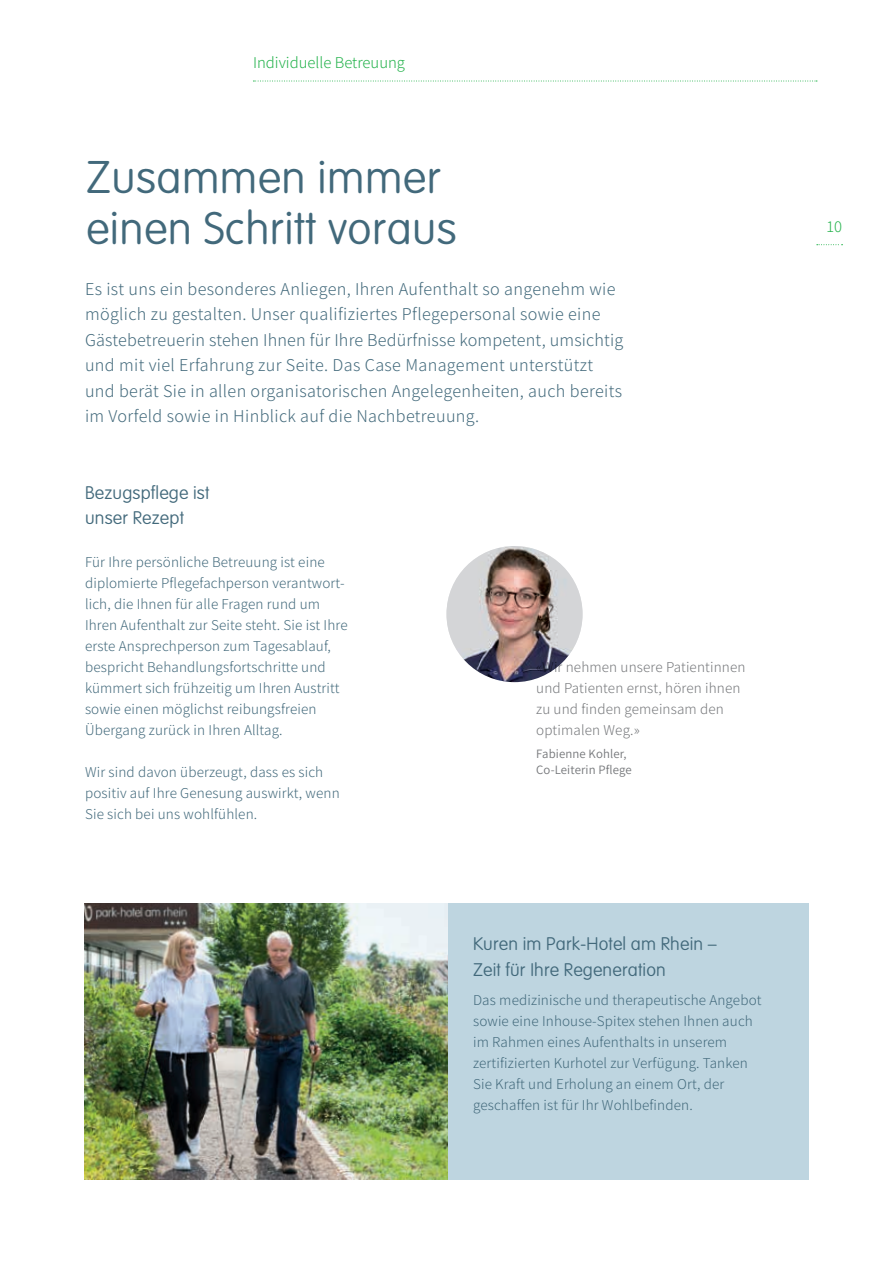
<style>
.page{position:relative;width:893px;height:1263px;background:#fff}
.page>*{position:absolute;margin:0;border:0;box-sizing:border-box;transform-origin:0 0}
.t1{font:100 45px/51px "VAG Rounded Std";letter-spacing:.01em;color:#42697b}
.t2{font:300 18px/25.5px "Assistant";letter-spacing:.02em;color:#42697b}
.t3{font:100 18px/25.5px "VAG Rounded Std";letter-spacing:.01em;color:#42697b}
.t4{font:300 16.5px "Assistant";color:#23b24b}
.t5{font:300 15px/21px "Assistant";letter-spacing:.01em;color:#42697b}
.t6{font:300 15px/21px "Assistant";letter-spacing:.01em;color:#76787b}
.t7{font:12.75px/16.5px "Assistant";letter-spacing:.01em;color:#76787b}
</style>
<div class="page">
<img style="left:446px;top:546px;width:137px;height:136px;border-radius:68px">
<svg style="left:817px;top:244px;width:26px;height:1px"></svg>
<div style="left:528px;top:653px;width:226px;height:134px;background:#fff"></div>
<div style="left:446px;top:904px;width:362px;height:276px;background:#bed5e0"></div>
<img style="left:85px;top:904px;width:362px;height:275px">
<svg style="left:253px;top:81px;width:564px;height:1px"></svg>
<p class="t4" style="left:253px;top:51px;width:154px">Individuelle Betreuung</p>
<h1 class="t1" style="left:86px;top:153px;width:372px">Zusammen immer einen Schritt voraus</h1>
<p class="t2" style="left:85px;top:275px;width:540px">Es ist uns ein besonderes Anliegen, Ihren Aufenthalt so angenehm wie möglich zu gestalten. Unser qualifiziertes Pflegepersonal sowie eine Gästebetreuerin stehen Ihnen für Ihre Bedürfnisse kompetent, umsichtig und mit viel Erfahrung zur Seite. Das Case Management unterstützt und berät Sie in allen organisatorischen Angelegenheiten, auch bereits im Vorfeld sowie in Hinblick auf die Nachbetreuung.</p>
<p class="t3" style="left:85px;top:480px;width:126px">Bezugspflege ist unser Rezept</p>
<p class="t5" style="left:85px;top:551px;width:264px">Für Ihre persönliche Betreuung ist eine diplomierte Pflegefachperson verantwort&shy;lich, die Ihnen für alle Fragen rund um Ihren Aufenthalt zur Seite steht. Sie ist Ihre erste Ansprechperson zum Tagesablauf, bespricht Behandlungsfortschritte und kümmert sich frühzeitig um Ihren Austritt sowie einen möglichst reibungsfreien Übergang zurück in Ihren Alltag.</p>
<p class="t5" style="left:85px;top:761px;width:256px">Wir sind davon überzeugt, dass es sich positiv auf Ihre Genesung auswirkt, wenn<br>Sie sich bei uns wohlfühlen.</p>
<p class="t6" style="left:536px;top:656px;width:211px">«Wir nehmen unsere Patientinnen und Patienten ernst, hören ihnen zu und finden gemeinsam den optimalen Weg.»</p>
<p class="t7" style="left:536px;top:745px;width:97px">Fabienne Kohler,<br>Co-Leiterin Pflege</p>
<p class="t3" style="left:473px;top:932px;width:245px">Kuren im Park-Hotel am Rhein –<br>Zeit für Ihre Regeneration</p>
<p class="t5" style="left:473px;top:989px;width:290px">Das medizinische und therapeutische Angebot sowie eine Inhouse-Spitex stehen Ihnen auch im Rahmen eines Aufenthalts in unserem zertifizierten Kurhotel zur Verfügung. Tanken Sie Kraft und Erholung an einem Ort, der geschaffen ist für Ihr Wohlbefinden.</p>
<p class="t4" style="left:827px;top:215px;width:17px">10</p>
</div>
